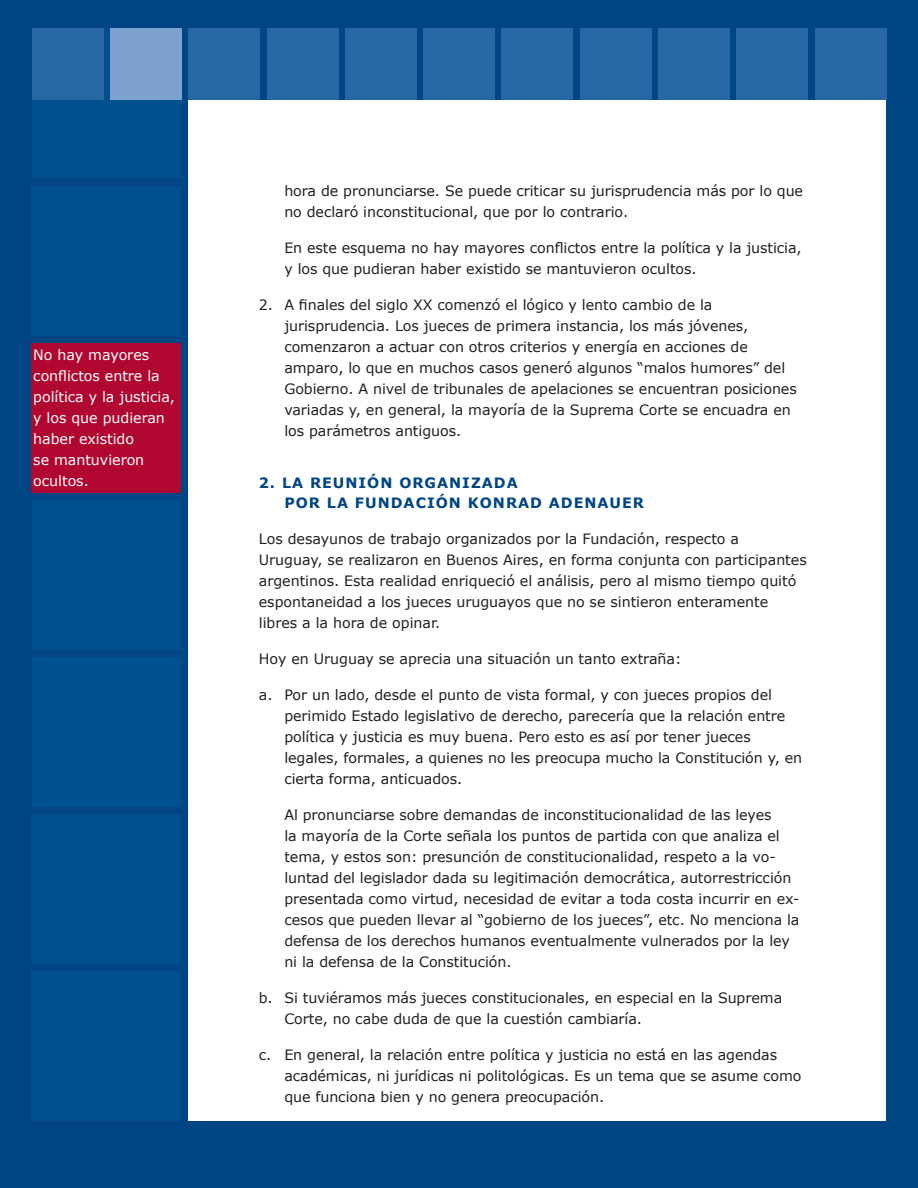
<style>
.page{position:relative;width:918px;height:1188px;background:#004684}
.page>*{position:absolute;margin:0;border:0;box-sizing:border-box;transform-origin:0 0}
.INDENT{font:14.25px/21px "Verdana";letter-spacing:-.005em;color:#231f20}
.TEXTO{font:14.25px/21px "Verdana";letter-spacing:-.005em;color:#231f20}
.TEXTO-2{font:14.25px/21px "Verdana";letter-spacing:-.005em;color:#fff}
.SUBTITULO_1_AZUL{font:700 14.25px/19.5px "Verdana";letter-spacing:.07em;color:#004684}
</style>
<div class="page">
<div style="left:32px;top:28px;width:150px;height:150px;background:#004f8f"></div>
<div style="left:189px;top:100px;width:697px;height:1021px;background:#fff"></div>
<div style="left:32px;top:28px;width:71px;height:72px;background:#2767a4"></div>
<div style="left:110px;top:28px;width:72px;height:72px;background:#7da0cc"></div>
<div style="left:189px;top:28px;width:71px;height:72px;background:#2767a4"></div>
<div style="left:267px;top:28px;width:71px;height:72px;background:#2767a4"></div>
<div style="left:345px;top:28px;width:72px;height:72px;background:#2767a4"></div>
<div style="left:423px;top:28px;width:72px;height:72px;background:#2767a4"></div>
<div style="left:502px;top:28px;width:71px;height:72px;background:#2767a4"></div>
<div style="left:580px;top:28px;width:71px;height:72px;background:#2767a4"></div>
<div style="left:658px;top:28px;width:72px;height:72px;background:#2767a4"></div>
<div style="left:737px;top:28px;width:71px;height:72px;background:#2767a4"></div>
<div style="left:815px;top:28px;width:71px;height:72px;background:#2767a4"></div>
<div style="left:32px;top:343px;width:149px;height:150px;background:#b00630"></div>
<div style="left:31px;top:186px;width:150px;height:150px;background:#004f8f"></div>
<div style="left:32px;top:500px;width:149px;height:150px;background:#004f8f"></div>
<div style="left:32px;top:657px;width:149px;height:150px;background:#004f8f"></div>
<div style="left:31px;top:814px;width:150px;height:150px;background:#004f8f"></div>
<div style="left:31px;top:971px;width:150px;height:150px;background:#004f8f"></div>
<p class="TEXTO-2" style="left:33px;top:344px;width:143px">No hay mayores conflictos entre la política y la justicia, y los que pudieran haber existido<br>se mantuvieron ocultos.</p>
<p class="INDENT" style="left:284px;top:180px;width:520px">hora de pronunciarse. Se puede criticar su jurisprudencia más por lo que no declaró inconstitucional, que por lo contrario.</p>
<p class="INDENT" style="left:284px;top:237px;width:519px">En este esquema no hay mayores conflictos entre la política y la justicia, y los que pudieran haber existido se mantuvieron ocultos.</p>
<p class="INDENT" style="left:284px;top:294px;width:514px;text-indent:-26px">2. A finales del siglo XX comenzó el lógico y lento cambio de la jurisprudencia. Los jueces de primera instancia, los más jóvenes, comenzaron a actuar con otros criterios y energía en acciones de amparo, lo que en muchos casos generó algunos “malos humores” del Gobierno. A nivel de tribunales de apelaciones se encuentran posiciones variadas y, en general, la mayoría de la Suprema Corte se encuadra en los parámetros antiguos.</p>
<p class="SUBTITULO_1_AZUL" style="left:284px;top:473px;width:361px;text-indent:-26px">2. LA REUNIÓN ORGANIZADA<br>POR LA FUNDACIÓN KONRAD ADENAUER</p>
<p class="TEXTO" style="left:259px;top:528px;width:549px">Los desayunos de trabajo organizados por la Fundación, respecto a<br>Uruguay, se realizaron en Buenos Aires, en forma conjunta con participantes argentinos. Esta realidad enriqueció el análisis, pero al mismo tiempo quitó espontaneidad a los jueces uruguayos que no se sintieron enteramente libres a la hora de opinar.</p>
<p class="TEXTO" style="left:259px;top:648px;width:424px">Hoy en Uruguay se aprecia una situación un tanto extraña:</p>
<p class="INDENT" style="left:284px;top:684px;width:519px;text-indent:-26px">a. Por un lado, desde el punto de vista formal, y con jueces propios del perimido Estado legislativo de derecho, parecería que la relación entre política y justicia es muy buena. Pero esto es así por tener jueces legales, formales, a quienes no les preocupa mucho la Constitución y, en cierta forma, anticuados.</p>
<p class="INDENT" style="left:284px;top:804px;width:517px">Al pronunciarse sobre demandas de inconstitucionalidad de las leyes<br>la mayoría de la Corte señala los puntos de partida con que analiza el tema, y estos son: presunción de constitucionalidad, respeto a la vo&shy;luntad del legislador dada su legitimación democrática, autorrestricción presentada como virtud, necesidad de evitar a toda costa incurrir en ex&shy;cesos que pueden llevar al “gobierno de los jueces”, etc. No menciona la defensa de los derechos humanos eventualmente vulnerados por la ley ni la defensa de la Constitución.</p>
<p class="INDENT" style="left:284px;top:987px;width:499px;text-indent:-26px">b. Si tuviéramos más jueces constitucionales, en especial en la Suprema<br>Corte, no cabe duda de que la cuestión cambiaría.</p>
<p class="INDENT" style="left:284px;top:1044px;width:519px;text-indent:-26px">c. En general, la relación entre política y justicia no está en las agendas académicas, ni jurídicas ni politológicas. Es un tema que se asume como que funciona bien y no genera preocupación.</p>
</div>
